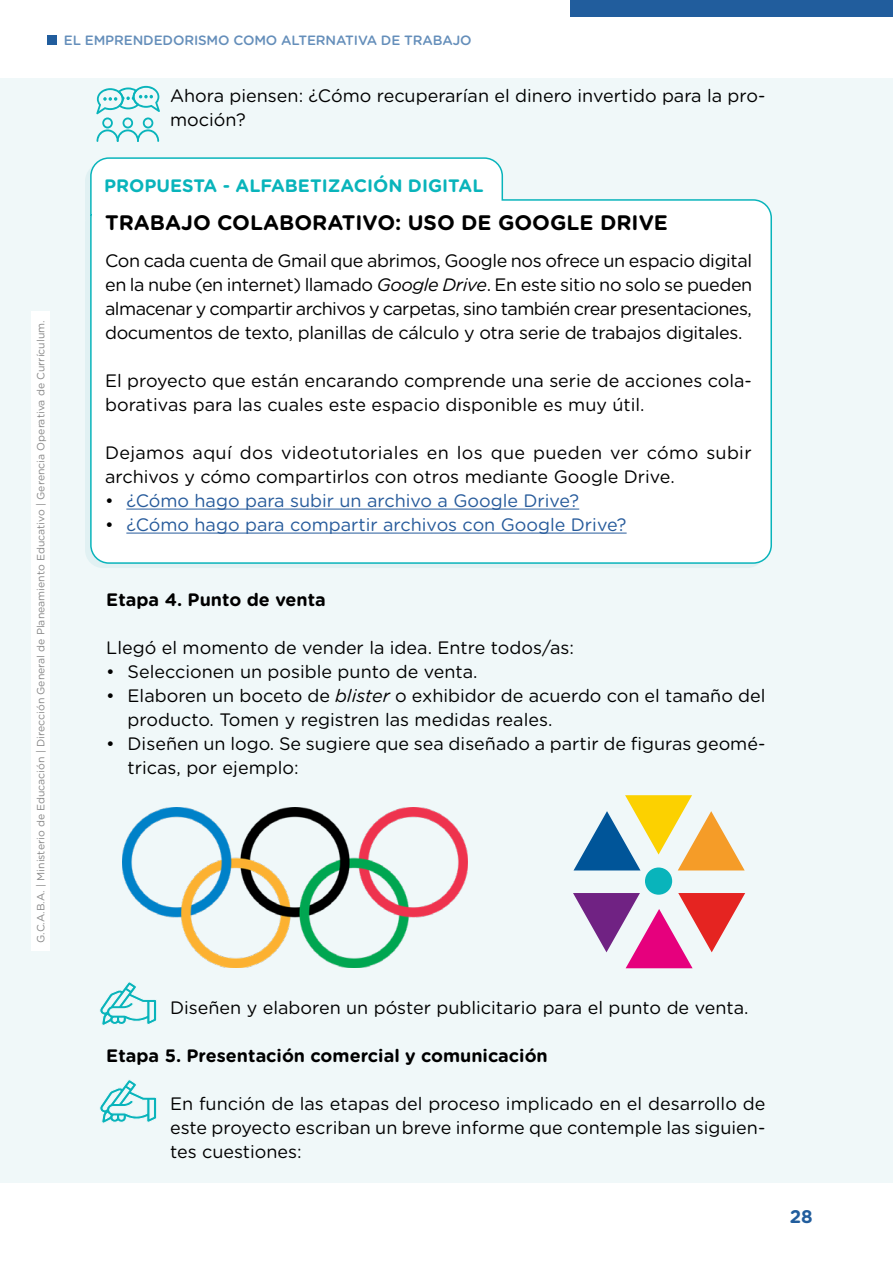
<style>
.page{position:relative;width:893px;height:1263px;background:#fff}
.page>*{position:absolute;margin:0;border:0;box-sizing:border-box;transform-origin:0 0}
.t1{font:700 21px "Gotham Rounded";color:#000}
.t2{font:700 18.3px "Gotham Rounded";color:#215d9d}
.t3{font:18px/24px "Gotham Rounded";color:#000}
.t4{font:18px "Gotham Rounded";color:#275b9b}
.t5{font:700 18px "Gotham Rounded";color:#000}
.t6{font:700 18px "Gotham Rounded";color:#09b4bb}
.t7{font:500 13.5px "Gotham Rounded";letter-spacing:-.01em;color:#648eba}
.t8{font:10.5px "Gotham Rounded";color:#878787}
.s1{font-style:italic}
.s2{color:#000}
</style>
<div class="page">
<div style="left:47px;top:35px;width:9px;height:10px;background:#215d9d"></div>
<div style="left:570px;top:0;width:323px;height:17px;background:#215d9d"></div>
<div style="left:0;top:78px;width:893px;height:48px;background:#f0f8f9"></div>
<div style="left:0;top:126px;width:893px;height:24px;background:#f0f8f9"></div>
<div style="left:0;top:150px;width:893px;height:24px;background:#f0f8f9"></div>
<div style="left:0;top:174px;width:893px;height:24px;background:#f0f8f9"></div>
<div style="left:0;top:198px;width:893px;height:24px;background:#f0f8f9"></div>
<div style="left:0;top:222px;width:893px;height:24px;background:#f0f8f9"></div>
<div style="left:0;top:246px;width:893px;height:24px;background:#f0f8f9"></div>
<div style="left:0;top:270px;width:893px;height:24px;background:#f0f8f9"></div>
<div style="left:0;top:294px;width:893px;height:24px;background:#f0f8f9"></div>
<div style="left:0;top:318px;width:893px;height:24px;background:#f0f8f9"></div>
<div style="left:0;top:342px;width:893px;height:24px;background:#f0f8f9"></div>
<div style="left:0;top:366px;width:893px;height:24px;background:#f0f8f9"></div>
<div style="left:0;top:390px;width:893px;height:24px;background:#f0f8f9"></div>
<div style="left:0;top:414px;width:893px;height:24px;background:#f0f8f9"></div>
<div style="left:0;top:438px;width:893px;height:24px;background:#f0f8f9"></div>
<div style="left:0;top:462px;width:893px;height:24px;background:#f0f8f9"></div>
<div style="left:0;top:486px;width:893px;height:24px;background:#f0f8f9"></div>
<div style="left:0;top:510px;width:893px;height:24px;background:#f0f8f9"></div>
<div style="left:0;top:534px;width:893px;height:24px;background:#f0f8f9"></div>
<div style="left:0;top:558px;width:893px;height:24px;background:linear-gradient(to right,#edf6f8,#eef7f8)"></div>
<div style="left:0;top:582px;width:893px;height:24px;background:#f0f8f9"></div>
<div style="left:0;top:606px;width:893px;height:24px;background:#f0f8f9"></div>
<div style="left:0;top:630px;width:893px;height:24px;background:#f0f8f9"></div>
<div style="left:0;top:654px;width:893px;height:24px;background:#f0f8f9"></div>
<div style="left:0;top:678px;width:893px;height:48px;background:#f0f8f9"></div>
<div style="left:0;top:726px;width:893px;height:48px;background:#f0f8f9"></div>
<div style="left:0;top:774px;width:893px;height:24px;background:#f0f8f9"></div>
<div style="left:0;top:798px;width:893px;height:24px;background:#f0f8f9"></div>
<div style="left:0;top:822px;width:893px;height:24px;background:#f0f8f9"></div>
<div style="left:0;top:846px;width:893px;height:24px;background:#f0f8f9"></div>
<div style="left:0;top:870px;width:893px;height:24px;background:#f0f8f9"></div>
<div style="left:0;top:894px;width:893px;height:24px;background:#f0f8f9"></div>
<div style="left:0;top:918px;width:893px;height:24px;background:#f0f8f9"></div>
<div style="left:0;top:942px;width:893px;height:24px;background:#f0f8f9"></div>
<div style="left:0;top:966px;width:893px;height:24px;background:#f0f8f9"></div>
<div style="left:0;top:990px;width:893px;height:24px;background:#f0f8f9"></div>
<div style="left:0;top:1014px;width:893px;height:24px;background:#f0f8f9"></div>
<div style="left:0;top:1038px;width:893px;height:24px;background:#f0f8f9"></div>
<div style="left:0;top:1062px;width:893px;height:24px;background:#f0f8f9"></div>
<div style="left:0;top:1086px;width:893px;height:72px;background:#f0f8f9"></div>
<div style="left:0;top:1158px;width:893px;height:24px;background:#f0f8f9"></div>
<svg style="left:96px;top:86px;width:64px;height:56px"></svg>
<div style="left:89px;top:157px;width:683px;height:407px;background:#fff"></div>
<hr style="left:126px;top:509px;width:453px;height:1px;background:#275b9b">
<hr style="left:126px;top:533px;width:501px;height:1px;background:#275b9b">
<img style="left:123px;top:808px;width:345px;height:159px">
<svg style="left:573px;top:893px;width:172px;height:75px"></svg>
<div style="left:645px;top:867px;width:27px;height:28px;background:#09b4bb;border-radius:50%"></div>
<svg style="left:574px;top:795px;width:171px;height:75px"></svg>
<svg style="left:99px;top:982px;width:58px;height:43px"></svg>
<svg style="left:99px;top:1080px;width:58px;height:44px"></svg>
<div style="left:31px;top:312px;width:18px;height:639px;background:#fff"></div>
<p class="t7" style="left:64px;top:31px;width:409px">EL EMPRENDEDORISMO COMO ALTERNATIVA DE TRABAJO</p>
<p class="t3" style="left:170px;top:83px;width:597px">Ahora piensen: ¿Cómo recuperarían el dinero invertido para la pro&shy;moción?</p>
<p class="t8" style="left:34px;top:943px;width:624px;rotate:-90deg">G.C.A.B.A. | Ministerio de Educación | Dirección General de Planeamiento Educativo | Gerencia Operativa de Currículum.</p>
<p class="t6" style="left:104px;top:172px;width:381px">PROPUESTA - ALFABETIZACIÓN DIGITAL</p>
<p class="t1" style="left:105px;top:208px;width:564px">TRABAJO COLABORATIVO: USO DE GOOGLE DRIVE</p>
<p class="t3" style="left:105px;top:248px;width:649px;text-align:justify">Con cada cuenta de Gmail que abrimos, Google nos ofrece un espacio digital en la nube (en internet) llamado <span class="s1">Google Drive</span>. En este sitio no solo se pueden almacenar y compartir archivos y carpetas, sino también crear presentaciones, documentos de texto, planillas de cálculo y otra serie de trabajos digitales.</p>
<p class="t3" style="left:105px;top:368px;width:648px">El proyecto que están encarando comprende una serie de acciones cola&shy;borativas para las cuales este espacio disponible es muy útil.</p>
<p class="t3" style="left:105px;top:440px;width:648px">Dejamos aquí dos videotutoriales en los que pueden ver cómo subir archivos y cómo compartirlos con otros mediante Google Drive.</p>
<p class="t4" style="left:105px;top:488px;width:476px"><span class="s2">•</span> ¿Cómo hago para subir un archivo a Google Drive?</p>
<p class="t4" style="left:105px;top:512px;width:523px"><span class="s2">•</span> ¿Cómo hago para compartir archivos con Google Drive?</p>
<p class="t5" style="left:106px;top:586px;width:221px">Etapa 4. Punto de venta</p>
<p class="t3" style="left:106px;top:635px;width:469px">Llegó el momento de vender la idea. Entre todos/as:</p>
<p class="t3" style="left:106px;top:659px;width:373px">• Seleccionen un posible punto de venta.</p>
<p class="t3" style="left:128px;top:683px;width:639px;text-indent:-21px">• Elaboren un boceto de <span class="s1">blister</span> o exhibidor de acuerdo con el tamaño del producto. Tomen y registren las medidas reales.</p>
<p class="t3" style="left:128px;top:731px;width:639px;text-indent:-21px">• Diseñen un logo. Se sugiere que sea diseñado a partir de figuras geomé&shy;tricas, por ejemplo:</p>
<p class="t3" style="left:170px;top:995px;width:580px">Diseñen y elaboren un póster publicitario para el punto de venta.</p>
<p class="t5" style="left:106px;top:1042px;width:443px">Etapa 5. Presentación comercial y comunicación</p>
<p class="t3" style="left:170px;top:1091px;width:597px;text-align:justify">En función de las etapas del proceso implicado en el desarrollo de este proyecto escriban un breve informe que contemple las siguien&shy;tes cuestiones:</p>
<p class="t2" style="left:790px;top:1203px;width:24px">28</p>
</div>
